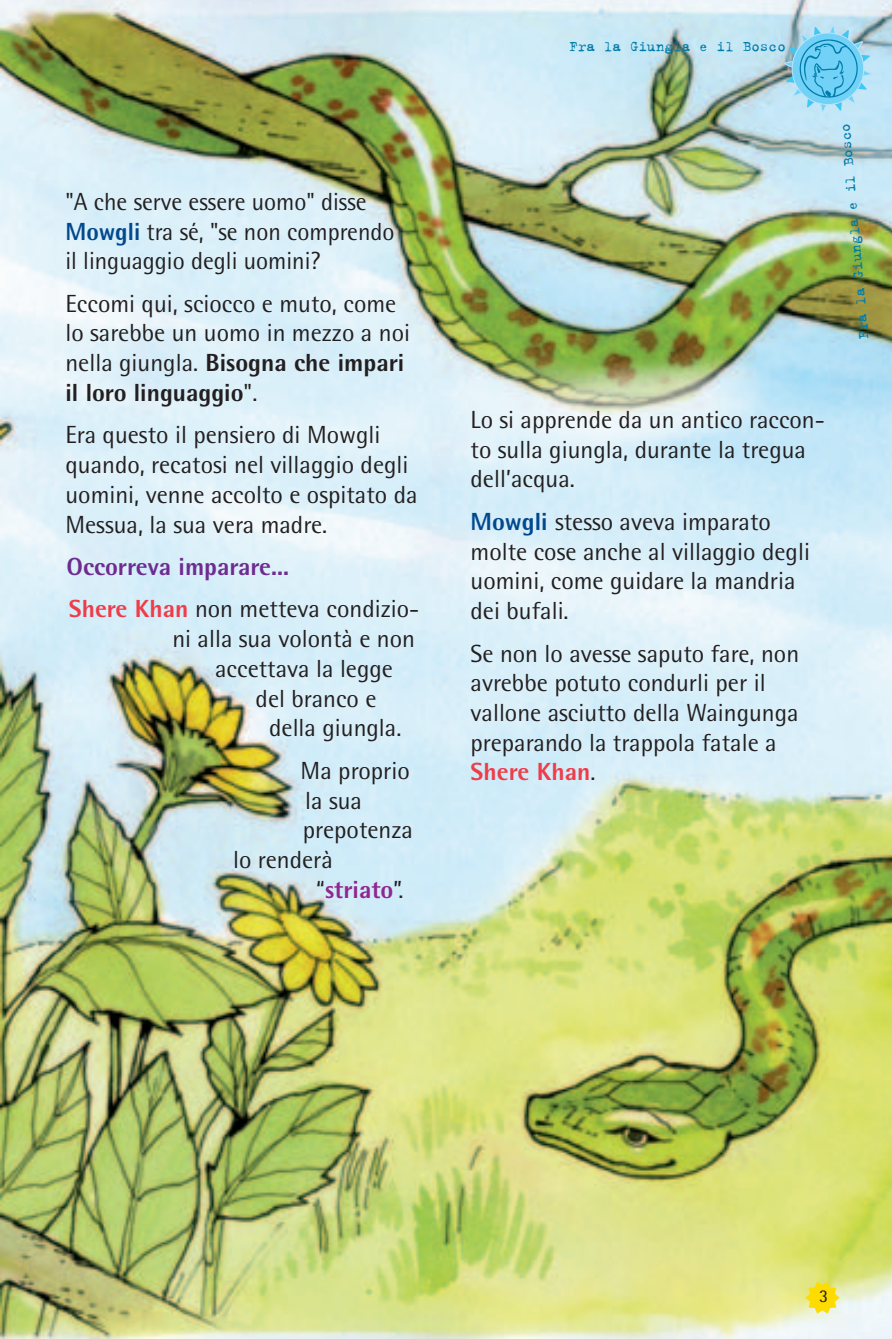
<style>
.page{position:relative;width:892px;height:1339px;background:#fff}
.page>*{position:absolute;margin:0;border:0;box-sizing:border-box;transform-origin:0 0}
.t1{font:24.75px/29.7px "Rotis Semi Sans";color:#231f20}
.t2{font:800 24.75px/42.5px "Rotis Semi Sans";color:#6e2c91}
.t3{font:800 24.75px "Rotis Semi Sans";color:#90268f}
.t4{font:18px "Rotis Semi Sans";color:#231f20}
.t5{font:15.75px "Trixie";color:#007caa}
.s1{font-weight:800;color:#01498e}
.s2{font-weight:800}
.s3{color:#ee3d49}
.s4{font-weight:400;color:#231f20}
.s5{font-weight:800;color:#ee3d49}
</style>
<div class="page">
<img style="left:0;top:0;width:892px;height:1338px">
<svg style="left:805px;top:1281px;width:34px;height:32px"></svg>
<svg style="left:783px;top:24px;width:88px;height:89px;background:#abd4e5"></svg>
<div style="left:792px;top:33px;width:71px;height:71px;background:#72d1f6;border-radius:50%"></div>
<div style="left:792px;top:33px;width:72px;height:72px;border:1px solid #b9e5fa;border-radius:50%"></div>
<img style="left:797px;top:37px;width:61px;height:62px">
<p class="t1" style="left:65px;top:186px;width:331px">"A che serve essere uomo" disse<br><span class="s1">Mowgli</span> tra sé, "se non comprendo il linguaggio degli uomini?</p>
<p class="t1" style="left:65px;top:288px;width:346px">Eccomi qui, sciocco e muto, come lo sarebbe un uomo in mezzo a noi nella giungla. <span class="s2">Bisogna che impari il loro linguaggio</span>".</p>
<p class="t1" style="left:65px;top:420px;width:354px">Era questo il pensiero di Mowgli quando, recatosi nel villaggio degli uomini, venne accolto e ospitato da<br>Messua, la sua vera madre.</p>
<p class="t2" style="left:67px;top:545px;width:354px">Occorreva imparare...<br><span class="s3">Shere Khan</span> <span class="s4">non metteva condizio-</span></p>
<p class="t1" style="left:172px;top:623px;width:244px">ni alla sua volontà e non</p>
<p class="t1" style="left:215px;top:653px;width:179px">accettava la legge</p>
<p class="t1" style="left:256px;top:683px;width:122px">del branco e</p>
<p class="t1" style="left:269px;top:712px;width:134px">della giungla.</p>
<p class="t1" style="left:301px;top:755px;width:111px">Ma proprio</p>
<p class="t1" style="left:305px;top:785px;width:58px">la sua</p>
<p class="t1" style="left:303px;top:814px;width:112px">prepotenza</p>
<p class="t1" style="left:233px;top:844px;width:101px">lo renderà</p>
<p class="t3" style="left:316px;top:873px;width:89px"><span class="s4">“</span>striato<span class="s4">”.</span></p>
<p class="t5" style="left:569px;top:36px;width:218px">Fra la Giungla e il Bosco</p>
<p class="t5" style="left:853px;top:340px;width:218px;rotate:-95deg">Fra la Giungla e il Bosco</p>
<p class="t1" style="left:470px;top:404px;width:356px">Lo si apprende da un antico raccon&shy;to sulla giungla, durante la tregua dell’acqua.</p>
<p class="t1" style="left:470px;top:506px;width:341px"><span class="s1">Mowgli</span> stesso aveva imparato molte cose anche al villaggio degli uomini, come guidare la mandria dei bufali.</p>
<p class="t1" style="left:470px;top:638px;width:330px">Se non lo avesse saputo fare, non avrebbe potuto condurli per il vallone asciutto della Waingunga preparando la trappola fatale a<br><span class="s5">Shere Khan</span>.</p>
<p class="t4" style="left:819px;top:1285px;width:11px">3</p>
</div>
